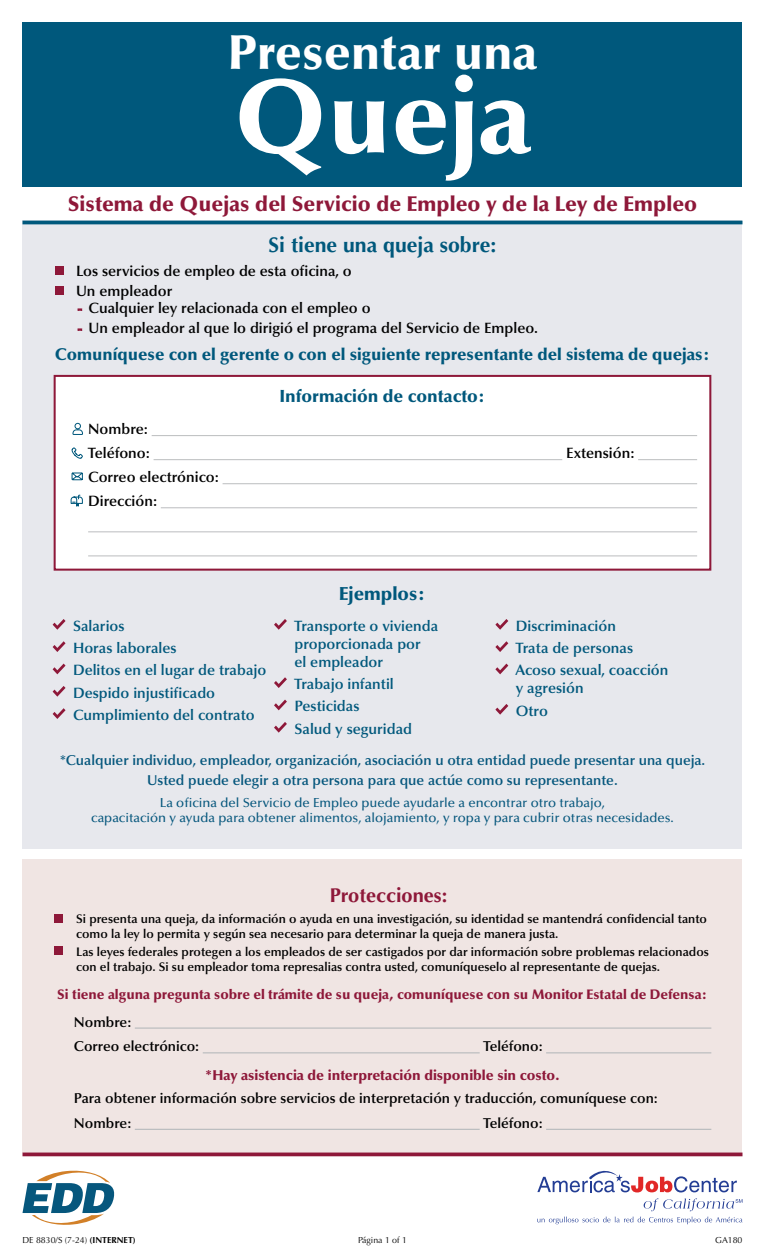
<style>
.page{position:relative;width:765px;height:1260px;background:#fff}
.page>*{position:absolute;margin:0;border:0;box-sizing:border-box;transform-origin:0 0}
.t1{font:900 105px "Optima LT Std";color:#fff}
.t2{font:900 48.75px "Optima LT Std";color:#fff}
.t3{font:900 21.25px "Optima LT Std";letter-spacing:.005em;color:#8e1839}
.t4{font:700 21.25px "Optima LT Std";color:#00587c}
.t5{font:700 20px "Optima LT Std";color:#8e1839}
.t6{font:900 18.75px "Optima LT Std";color:#00587c}
.t7{font:900 17.5px "Optima LT Std";color:#00587c}
.t8{font:900 16.88px "Optima LT Std";color:#00587c}
.t9{font:600 15px/22.4px "Optima LT Std";color:#00587c}
.t10{font:600 15px/24px "Optima LT Std";color:#000}
.t11{font:600 14.38px/19.8px "Optima LT Std";color:#06577d;text-align:center}
.t12{font:600 14.38px/24.8px "Optima LT Std";color:#000}
.t13{font:900 14.25px "Optima LT Std";color:#8e1839}
.t14{font:900 13.75px "Optima LT Std";color:#8e1839}
.t15{font:500 13.12px/15.8px "Optima LT Std";color:#06577d;text-align:center}
.t16{font:600 12.5px/15px "Optima LT Std";color:#000}
.t17{font:8.75px "Optima LT Std";color:#000}
.s1{color:#8e1839}
.s2{font-weight:500;color:#8e1839}
.s3{font-weight:700}
</style>
<div class="page">
<div style="left:22px;top:221px;width:720px;height:628px;background:#e7e8ed"></div>
<div style="left:22px;top:859px;width:720px;height:294px;background:#f0e5e3"></div>
<div style="left:22px;top:22px;width:720px;height:165px;background:#00587c"></div>
<div style="left:55px;top:266px;width:9px;height:9px;background:#8e1839"></div>
<div style="left:55px;top:286px;width:9px;height:9px;background:#8e1839"></div>
<div style="left:55px;top:376px;width:655px;height:194px;background:#fff"></div>
<hr style="left:152px;top:435px;width:545px;height:1px;background:#bcbec0">
<hr style="left:154px;top:459px;width:408px;height:1px;background:#bcbec0">
<hr style="left:638px;top:459px;width:59px;height:1px;background:#bcbec0">
<hr style="left:223px;top:483px;width:474px;height:1px;background:#bcbec0">
<hr style="left:161px;top:507px;width:536px;height:1px;background:#bcbec0">
<hr style="left:88px;top:531px;width:609px;height:1px;background:#bcbec0">
<hr style="left:88px;top:555px;width:609px;height:1px;background:#bcbec0">
<div style="left:54px;top:375px;width:657px;height:196px;border:2px solid #8e1839"></div>
<svg style="left:72px;top:422px;width:11px;height:13px"></svg>
<svg style="left:71px;top:447px;width:12px;height:12px"></svg>
<svg style="left:71px;top:472px;width:12px;height:9px"></svg>
<svg style="left:70px;top:494px;width:13px;height:13px"></svg>
<svg style="left:53px;top:619px;width:13px;height:11px"></svg>
<svg style="left:53px;top:641px;width:13px;height:11px"></svg>
<svg style="left:53px;top:664px;width:13px;height:10px"></svg>
<svg style="left:53px;top:686px;width:13px;height:11px"></svg>
<svg style="left:53px;top:708px;width:13px;height:11px"></svg>
<svg style="left:274px;top:619px;width:13px;height:11px"></svg>
<svg style="left:274px;top:677px;width:13px;height:11px"></svg>
<svg style="left:274px;top:700px;width:13px;height:10px"></svg>
<svg style="left:274px;top:722px;width:13px;height:11px"></svg>
<svg style="left:495px;top:619px;width:13px;height:11px"></svg>
<svg style="left:495px;top:641px;width:13px;height:11px"></svg>
<svg style="left:495px;top:664px;width:13px;height:10px"></svg>
<svg style="left:495px;top:704px;width:13px;height:11px"></svg>
<hr style="left:135px;top:1027px;width:576px;height:2px;background:#bcbec0">
<hr style="left:203px;top:1052px;width:277px;height:1px;background:#bcbec0">
<hr style="left:546px;top:1052px;width:165px;height:1px;background:#bcbec0">
<hr style="left:135px;top:1129px;width:345px;height:1px;background:#bcbec0">
<hr style="left:546px;top:1129px;width:165px;height:1px;background:#bcbec0">
<div style="left:55px;top:914px;width:8px;height:9px;background:#8e1839"></div>
<div style="left:55px;top:946px;width:8px;height:9px;background:#8e1839"></div>
<hr style="left:22px;top:221px;width:720px;height:3px;background:#00587c">
<hr style="left:22px;top:1153px;width:720px;height:3px;background:#8e1839">
<svg style="left:537px;top:1217px;width:206px;height:7px"></svg>
<svg style="left:644px;top:1198px;width:98px;height:13px"></svg>
<svg style="left:537px;top:1170px;width:200px;height:22px"></svg>
<svg style="left:22px;top:1170px;width:93px;height:55px"></svg>
<h2 class="t2" style="left:228px;top:24px;width:311px">Presentar una</h2>
<h1 class="t1" style="left:234px;top:56px;width:299px">Queja</h1>
<h3 class="t3" style="left:68px;top:191px;width:631px">Sistema de Quejas del Servicio de Empleo y de la Ley de Empleo</h3>
<h3 class="t4" style="left:269px;top:232px;width:229px">Si tiene una queja sobre:</h3>
<p class="t10" style="left:55px;top:259px;width:298px"><span class="s1">•</span> Los servicios de empleo de esta oficina, o</p>
<p class="t10" style="left:55px;top:279px;width:119px"><span class="s1">•</span> Un empleador</p>
<p class="t10" style="left:77px;top:297px;width:295px"><span class="s2">-</span> Cualquier ley relacionada con el empleo o</p>
<p class="t10" style="left:77px;top:317px;width:462px"><span class="s2">-</span> Un empleador al que lo dirigió el programa del Servicio de Empleo.</p>
<h3 class="t8" style="left:55px;top:344px;width:657px">Comuníquese con el gerente o con el siguiente representante del sistema de quejas:</h3>
<h3 class="t7" style="left:279px;top:386px;width:208px">Información de contacto:</h3>
<p class="t10" style="left:88px;top:417px;width:64px">Nombre:<br>Teléfono:</p>
<p class="t10" style="left:566px;top:441px;width:70px">Extensión:</p>
<p class="t10" style="left:88px;top:465px;width:132px">Correo electrónico:<br>Dirección:</p>
<h3 class="t6" style="left:339px;top:583px;width:88px">Ejemplos:</h3>
<p class="t9" style="left:515px;top:615px;width:154px">Discriminación<br>Trata de personas<br>Acoso sexual, coacción</p>
<p class="t9" style="left:516px;top:677px;width:69px">y agresión<br>Otro</p>
<p class="t11" style="left:60px;top:750px;width:647px">*Cualquier individuo, empleador, organización, asociación u otra entidad puede presentar una queja.<br>Usted puede elegir a otra persona para que actúe como su representante.</p>
<p class="t15" style="left:91px;top:795px;width:584px">La oficina del Servicio de Empleo puede ayudarle a encontrar otro trabajo,<br>capacitación y ayuda para obtener alimentos, alojamiento, y ropa y para cubrir otras necesidades.</p>
<p class="t9" style="left:73px;top:614px;width:195px">Salarios<br>Horas laborales<br>Delitos en el lugar de trabajo<br>Despido injustificado<br>Cumplimiento del contrato</p>
<p class="t9" style="left:294px;top:617px;width:146px;line-height:18px">Transporte o vivienda proporcionada por<br>el empleador</p>
<p class="t9" style="left:294px;top:673px;width:119px">Trabajo infantil<br>Pesticidas<br>Salud y seguridad</p>
<h3 class="t5" style="left:330px;top:884px;width:119px">Protecciones:</h3>
<p class="t16" style="left:76px;top:912px;width:632px;text-indent:-21px"><span class="s1">•</span> Si presenta una queja, da información o ayuda en una investigación, su identidad se mantendrá confidencial tanto como la ley lo permita y según sea necesario para determinar la queja de manera justa.</p>
<p class="t16" style="left:76px;top:944px;width:634px;text-indent:-21px"><span class="s1">•</span> Las leyes federales protegen a los empleados de ser castigados por dar información sobre problemas relacionados con el trabajo. Si su empleador toma represalias contra usted, comuníqueselo al representante de quejas.</p>
<p class="t14" style="left:57px;top:987px;width:652px">Si tiene alguna pregunta sobre el trámite de su queja, comuníquese con su Monitor Estatal de Defensa:</p>
<p class="t12" style="left:74px;top:1010px;width:127px">Nombre:<br>Correo electrónico:</p>
<p class="t12" style="left:483px;top:1034px;width:61px">Teléfono:</p>
<p class="t13" style="left:205px;top:1067px;width:356px">*Hay asistencia de interpretación disponible sin costo.</p>
<p class="t12" style="left:74px;top:1086px;width:586px">Para obtener información sobre servicios de interpretación y traducción, comuníquese con:<br>Nombre:</p>
<p class="t12" style="left:483px;top:1111px;width:61px">Teléfono:</p>
<p class="t17" style="left:22px;top:1235px;width:115px">DE 8830/S (7-24) <span class="s3">(INTERNET)</span></p>
<p class="t17" style="left:358px;top:1234px;width:50px">Página 1 of 1</p>
<p class="t17" style="left:715px;top:1234px;width:29px">GA180</p>
</div>
